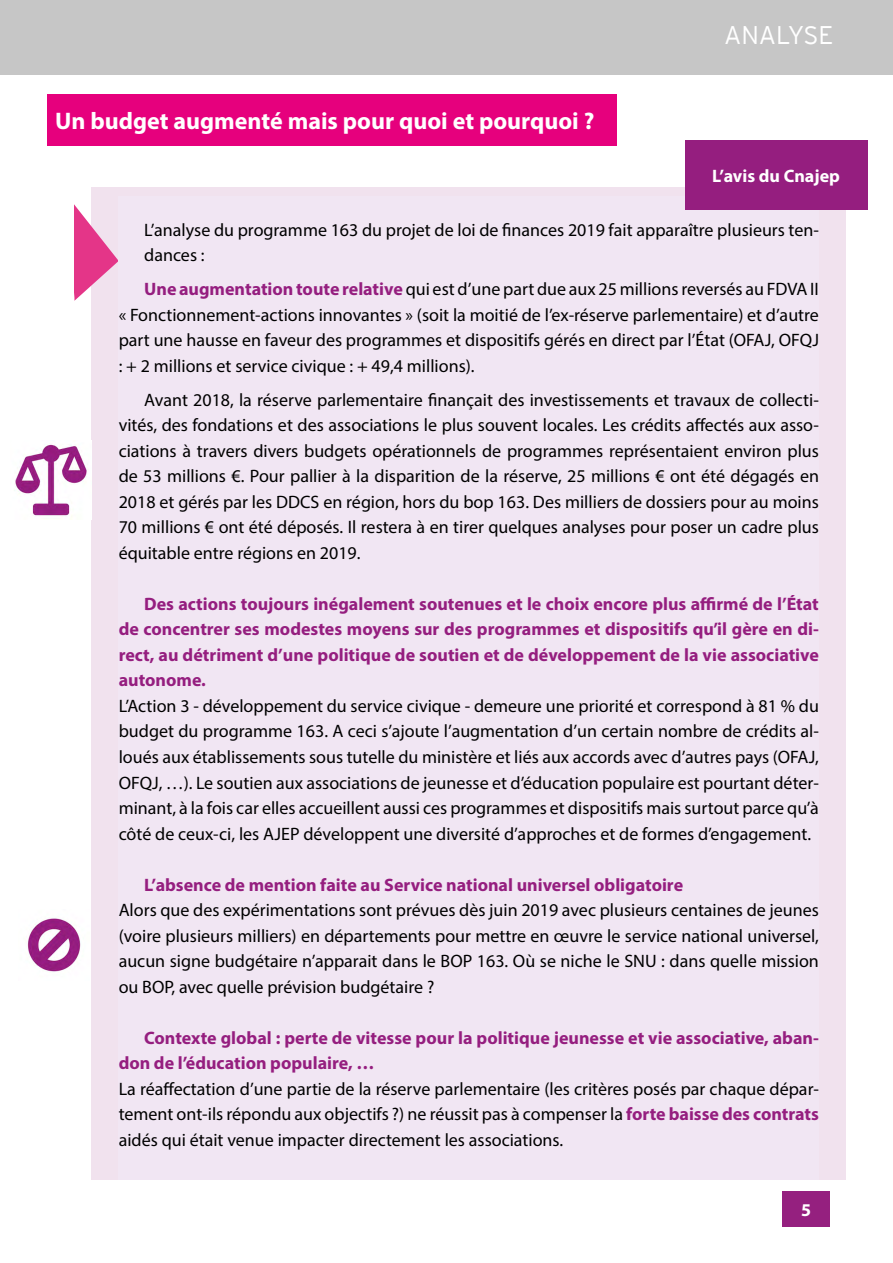
<style>
.page{position:relative;width:893px;height:1263px;background:#fff}
.page>*{position:absolute;margin:0;border:0;box-sizing:border-box;transform-origin:0 0}
.t1{font:300 25.5px "Interstate";color:#fff}
.t2{font:700 24px "Myriad Pro";color:#fff}
.t3{font:18px/25.5px "Myriad Pro";color:#000;text-align:justify}
.t4{font:700 18px/25.5px "Myriad Pro";color:#951e7f;text-align:justify}
.t5{font:700 18px "Myriad Pro";color:#fff}
.s1{font-weight:700;color:#951e7f}
</style>
<div class="page">
<div style="left:91px;top:187px;width:755px;height:993px;background:#f1e2ee"></div>
<div style="left:782px;top:1191px;width:48px;height:35px;background:#95207f"></div>
<div style="left:0;top:0;width:893px;height:74px;background:#c6c6c6"></div>
<div style="left:47px;top:95px;width:570px;height:51px;background:#e6007d"></div>
<svg style="left:74px;top:204px;width:44px;height:97px"></svg>
<div style="left:119px;top:197px;width:700px;height:983px;background:#f1e6f3"></div>
<div style="left:685px;top:140px;width:182px;height:70px;background:#951e7f"></div>
<img style="left:14px;top:444px;width:73px;height:74px">
<img style="left:27px;top:918px;width:54px;height:54px">
<h2 class="t2" style="left:55px;top:106px;width:541px">Un budget augmenté mais pour quoi et pourquoi ?</h2>
<h1 class="t1" style="left:724px;top:21px;width:111px">ANALYSE</h1>
<p class="t5" style="left:712px;top:164px;width:129px">L’avis du Cnajep</p>
<p class="t3" style="left:144px;top:217px;width:676px">L’analyse du programme 163 du projet de loi de finances 2019 fait apparaître plusieurs ten&shy;dances :</p>
<p class="t3" style="left:119px;top:276px;width:702px;text-indent:26px"><span class="s1">Une augmentation toute relative</span> qui est d’une part due aux 25 millions reversés au FDVA II « Fonctionnement-actions innovantes » (soit la moitié de l’ex-réserve parlementaire) et d’autre part une hausse en faveur des programmes et dispositifs gérés en direct par l’État (OFAJ, OFQJ : + 2 millions et service civique : + 49,4 millions).</p>
<p class="t3" style="left:119px;top:387px;width:702px;text-indent:26px">Avant 2018, la réserve parlementaire finançait des investissements et travaux de collecti&shy;vités, des fondations et des associations le plus souvent locales. Les crédits affectés aux asso&shy;ciations à travers divers budgets opérationnels de programmes représentaient environ plus de 53 millions €. Pour pallier à la disparition de la réserve, 25 millions € ont été dégagés en 2018 et gérés par les DDCS en région, hors du bop 163. Des milliers de dossiers pour au moins 70 millions € ont été déposés. Il restera à en tirer quelques analyses pour poser un cadre plus équitable entre régions en 2019.</p>
<p class="t4" style="left:119px;top:590px;width:702px;text-indent:26px">Des actions toujours inégalement soutenues et le choix encore plus affirmé de l’État de concentrer ses modestes moyens sur des programmes et dispositifs qu’il gère en di&shy;rect, au détriment d’une politique de soutien et de développement de la vie associative autonome.</p>
<p class="t3" style="left:119px;top:693px;width:702px">L’Action 3 - développement du service civique - demeure une priorité et correspond à 81 % du budget du programme 163. A ceci s’ajoute l’augmentation d’un certain nombre de crédits al&shy;loués aux établissements sous tutelle du ministère et liés aux accords avec d’autres pays (OFAJ, OFQJ, …). Le soutien aux associations de jeunesse et d’éducation populaire est pourtant déter&shy;minant, à la fois car elles accueillent aussi ces programmes et dispositifs mais surtout parce qu’à côté de ceux-ci, les AJEP développent une diversité d’approches et de formes d’engagement.</p>
<p class="t4" style="left:144px;top:871px;width:540px">L’absence de mention faite au Service national universel obligatoire</p>
<p class="t3" style="left:119px;top:897px;width:702px">Alors que des expérimentations sont prévues dès juin 2019 avec plusieurs centaines de jeunes (voire plusieurs milliers) en départements pour mettre en œuvre le service national universel, aucun signe budgétaire n’apparait dans le BOP 163. Où se niche le SNU : dans quelle mission ou BOP, avec quelle prévision budgétaire ?</p>
<p class="t4" style="left:119px;top:1024px;width:702px;text-indent:26px">Contexte global : perte de vitesse pour la politique jeunesse et vie associative, aban&shy;don de l’éducation populaire, …</p>
<p class="t3" style="left:119px;top:1075px;width:702px">La réaffectation d’une partie de la réserve parlementaire (les critères posés par chaque dépar&shy;tement ont-ils répondu aux objectifs ?) ne réussit pas à compenser la <span class="s1">forte baisse des contrats </span>aidés qui était venue impacter directement les associations.</p>
<p class="t5" style="left:801px;top:1198px;width:11px">5</p>
</div>
